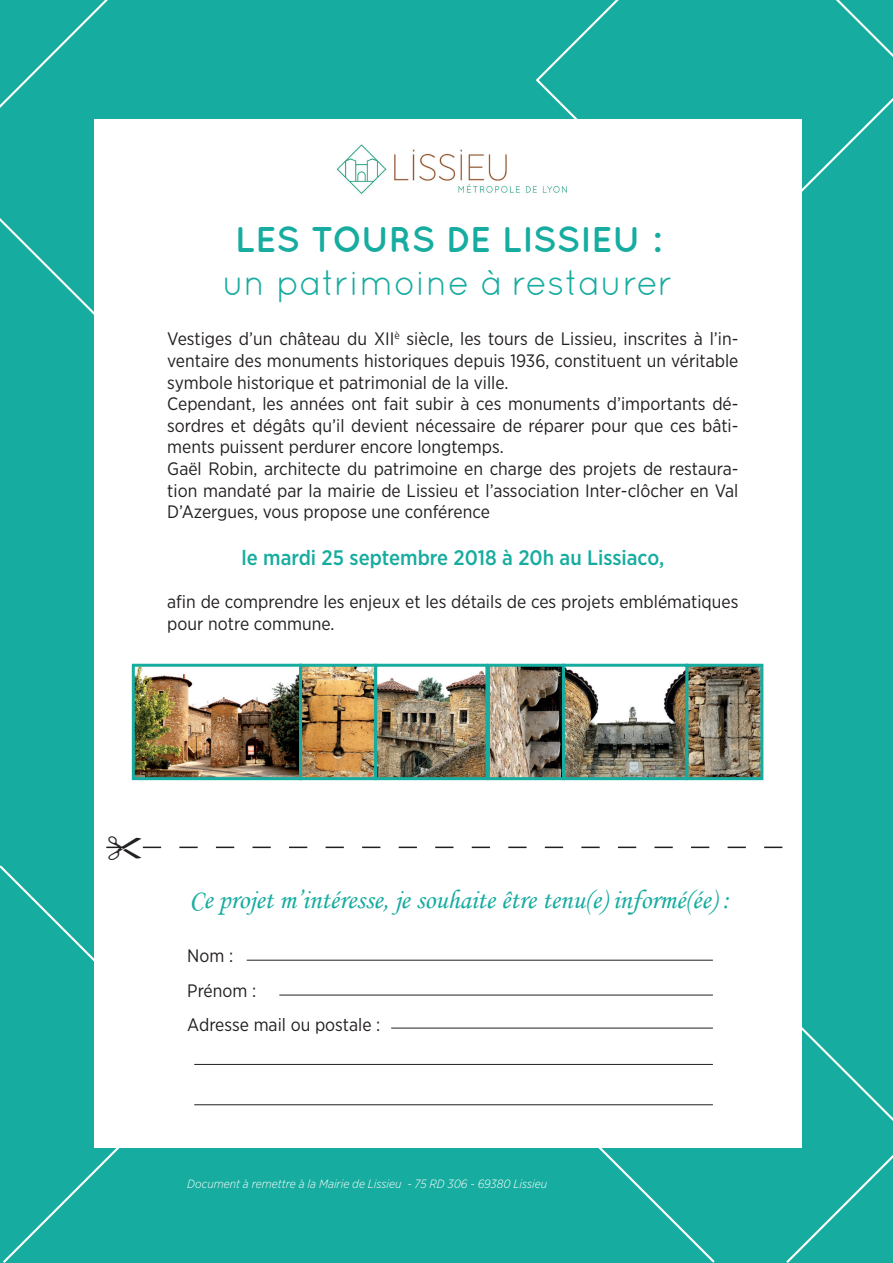
<style>
.page{position:relative;width:893px;height:1263px;background:#17aca0}
.page>*{position:absolute;margin:0;border:0;box-sizing:border-box;transform-origin:0 0}
.t1{font:35.7px "Quicksand";color:#17aca0}
.t2{font:700 35.7px "Quicksand";color:#17aca0}
.t3{font:27px "Monotype Corsiva";color:#17aca0}
.t4{font:500 21px "Gotham Narrow";color:#17aca0}
.t5{font:18px/21.6px "Gotham Narrow";color:#231f20}
.t6{font:italic 300 12px "Gotham Narrow";color:#fff}
</style>
<div class="page">
<div style="left:94px;top:120px;width:707px;height:1028px;background:#fff"></div>
<svg style="left:534px;top:0;width:359px;height:271px"></svg>
<svg style="left:0;top:865px;width:203px;height:398px"></svg>
<svg style="left:0;top:0;width:114px;height:315px"></svg>
<svg style="left:587px;top:974px;width:306px;height:289px"></svg>
<div style="left:187px;top:200px;width:521px;height:120px;background:#fff"></div>
<img style="left:136px;top:668px;width:348px;height:108px">
<div style="left:132px;top:664px;width:170px;height:116px;border:3px solid #17aca0"></div>
<div style="left:299px;top:664px;width:78px;height:116px;border:3px solid #17aca0"></div>
<img style="left:491px;top:668px;width:268px;height:108px">
<div style="left:685px;top:664px;width:78px;height:116px;border:3px solid #17aca0"></div>
<div style="left:487px;top:664px;width:78px;height:116px;border:3px solid #17aca0"></div>
<div style="left:562px;top:664px;width:126px;height:116px;border:3px solid #17aca0"></div>
<div style="left:374px;top:664px;width:114px;height:116px;border:3px solid #17aca0"></div>
<img style="left:336px;top:129px;width:244px;height:71px">
<hr style="left:247px;top:960px;width:466px;height:1px;background:#231f20">
<hr style="left:279px;top:995px;width:434px;height:1px;background:#231f20">
<hr style="left:391px;top:1028px;width:322px;height:1px;background:#231f20">
<hr style="left:194px;top:1064px;width:519px;height:1px;background:#231f20">
<hr style="left:194px;top:1104px;width:519px;height:1px;background:#231f20">
<svg style="left:106px;top:846px;width:676px;height:3px"></svg>
<h1 class="t2" style="left:235px;top:218px;width:427px">LES TOURS DE LISSIEU :</h1>
<h1 class="t1" style="left:223px;top:262px;width:452px">un patrimoine à restaurer</h1>
<p class="t5" style="left:167px;top:328px;width:573px">Vestiges d’un château du XII<sup>è</sup> siècle, les tours de Lissieu, inscrites à l’in&shy;ventaire des monuments historiques depuis 1936, constituent un véritable symbole historique et patrimonial de la ville.<br>Cependant, les années ont fait subir à ces monuments d’importants dé&shy;sordres et dégâts qu’il devient nécessaire de réparer pour que ces bâti&shy;ments puissent perdurer encore longtemps.<br>Gaël Robin, architecte du patrimoine en charge des projets de restaura&shy;tion mandaté par la mairie de Lissieu et l’association Inter-clôcher en Val D’Azergues, vous propose une conférence</p>
<p class="t4" style="left:241px;top:544px;width:424px">le mardi 25 septembre 2018 à 20h au Lissiaco,</p>
<p class="t5" style="left:167px;top:591px;width:573px">afin de comprendre les enjeux et les détails de ces projets emblématiques pour notre commune.</p>
<h2 class="t3" style="left:189px;top:884px;width:541px">Ce projet m’intéresse, je souhaite être tenu(e) informé(ée) :</h2>
<p class="t5" style="left:187px;top:938px;width:195px;line-height:34.3px">Nom :<br>Prénom :<br>Adresse mail ou postale :</p>
<p class="t6" style="left:187px;top:1176px;width:361px">Document à remettre à la Mairie de Lissieu - 75 RD 306 - 69380 Lissieu</p>
</div>
